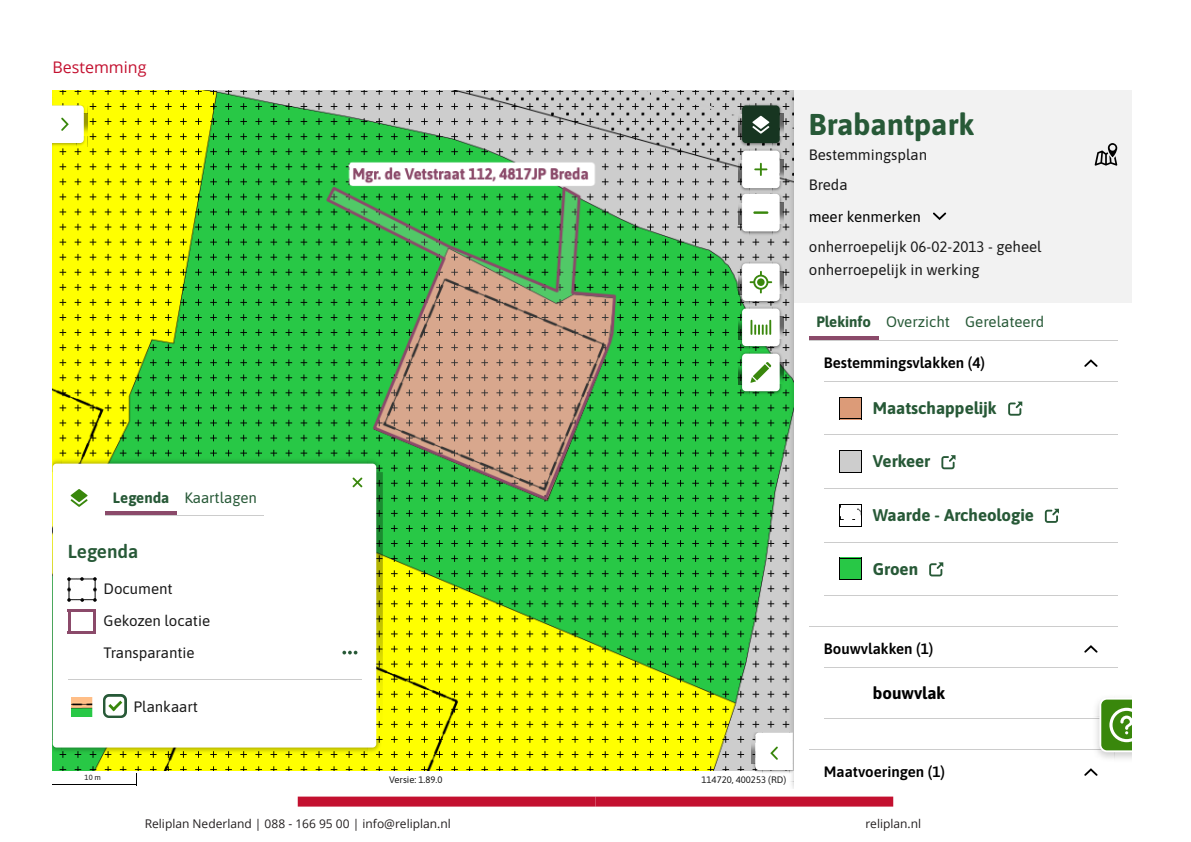
<style>
.page{position:relative;width:1191px;height:842px;background:#fff}
.page>*{position:absolute;margin:0;border:0;box-sizing:border-box;transform-origin:0 0}
.t1{font:700 30.1px "Asap";color:#275937}
.t2{font:600 18.8px "Asap";color:#275937}
.t3{font:700 16.9px "Asap";color:#275937}
.t4{font:700 16.9px "Asap";color:#000}
.t5{font:16px "Open Sans";color:#c3102f}
.t6{font:15px/32px "Asap";color:#191919}
.t7{font:600 15px "Asap";color:#000}
.t8{font:15px "Asap";color:#275937}
.t9{font:15px "Asap";color:#000}
.t10{font:12px "Open Sans";color:#231f20}
.t11{font:9.4px "Asap";color:#191919}
.t12{font:7.5px "Asap";color:#191919}
.s1{font-weight:700}
</style>
<div class="page">
<div style="left:298px;top:796px;width:297px;height:10px;background:#c3102f"></div>
<div style="left:595px;top:796px;width:298px;height:10px;background:#c3102f"></div>
<img style="left:52px;top:90px;width:736px;height:680px">
<hr style="left:52px;top:784px;width:85px;height:1px;background:#000">
<img style="left:749px;top:188px;width:23px;height:3px">
<img style="left:738px;top:176px;width:4px;height:6px">
<img style="left:779px;top:176px;width:4px;height:6px">
<div style="left:742px;top:151px;width:37px;height:37px;background:#fff;border-radius:4px"></div>
<img style="left:749px;top:191px;width:23px;height:3px">
<img style="left:749px;top:231px;width:23px;height:5px">
<img style="left:738px;top:202px;width:4px;height:23px">
<img style="left:779px;top:202px;width:4px;height:23px">
<svg style="left:738px;top:182px;width:11px;height:20px"></svg>
<svg style="left:772px;top:182px;width:11px;height:20px"></svg>
<svg style="left:772px;top:225px;width:11px;height:11px"></svg>
<svg style="left:738px;top:225px;width:11px;height:11px"></svg>
<div style="left:742px;top:194px;width:37px;height:37px;background:#fff;border-radius:4px"></div>
<svg style="left:738px;top:103px;width:45px;height:73px"></svg>
<hr style="left:753px;top:211px;width:15px;height:3px;background:#39870c">
<svg style="left:738px;top:261px;width:45px;height:135px"></svg>
<img style="left:61px;top:457px;width:307px;height:7px">
<img style="left:61px;top:747px;width:307px;height:7px">
<img style="left:52px;top:472px;width:1px;height:267px">
<img style="left:376px;top:472px;width:7px;height:267px">
<img style="left:52px;top:457px;width:9px;height:15px">
<img style="left:368px;top:457px;width:15px;height:15px">
<img style="left:368px;top:739px;width:15px;height:15px">
<img style="left:52px;top:739px;width:9px;height:15px">
<div style="left:53px;top:464px;width:323px;height:283px;background:#fff;border-radius:4px"></div>
<hr style="left:68px;top:679px;width:293px;height:1px;background:#ccc">
<svg style="left:71px;top:489px;width:17px;height:18px"></svg>
<hr style="left:105px;top:515px;width:159px;height:1px;background:#ccc">
<hr style="left:105px;top:512px;width:72px;height:3px;background:#8b4a6a">
<img style="left:68px;top:577px;width:28px;height:25px">
<hr style="left:68px;top:609px;width:28px;height:3px;background:#8b4a6a">
<hr style="left:68px;top:631px;width:28px;height:3px;background:#8b4a6a">
<hr style="left:68px;top:609px;width:3px;height:25px;background:#8b4a6a">
<hr style="left:93px;top:609px;width:3px;height:25px;background:#8b4a6a">
<img style="left:72px;top:698px;width:20px;height:18px">
<svg style="left:352px;top:477px;width:10px;height:10px"></svg>
<svg style="left:342px;top:651px;width:15px;height:3px"></svg>
<img style="left:104px;top:695px;width:22px;height:22px">
<div style="left:105px;top:697px;width:19px;height:18px;background:#fff;border-radius:4px"></div>
<svg style="left:108px;top:701px;width:14px;height:10px"></svg>
<img style="left:52px;top:98px;width:3px;height:156px">
<svg style="left:52px;top:90px;width:3px;height:8px"></svg>
<svg style="left:52px;top:105px;width:36px;height:42px"></svg>
<img style="left:788px;top:90px;width:5px;height:698px">
<svg style="left:751px;top:732px;width:42px;height:42px"></svg>
<hr style="left:824px;top:595px;width:293px;height:1px;background:#ccc">
<hr style="left:824px;top:382px;width:293px;height:1px;background:#ccc">
<hr style="left:824px;top:434px;width:293px;height:1px;background:#ccc">
<hr style="left:824px;top:488px;width:293px;height:1px;background:#ccc">
<hr style="left:824px;top:542px;width:293px;height:1px;background:#ccc">
<svg style="left:839px;top:397px;width:22px;height:22px"></svg>
<svg style="left:1008px;top:402px;width:14px;height:14px"></svg>
<svg style="left:839px;top:450px;width:22px;height:23px"></svg>
<svg style="left:941px;top:455px;width:14px;height:14px"></svg>
<svg style="left:839px;top:504px;width:22px;height:23px"></svg>
<svg style="left:1044px;top:509px;width:15px;height:14px"></svg>
<svg style="left:839px;top:558px;width:22px;height:22px"></svg>
<svg style="left:929px;top:562px;width:14px;height:14px"></svg>
<hr style="left:824px;top:718px;width:293px;height:1px;background:#ccc">
<div style="left:793px;top:90px;width:338px;height:213px;background:#f2f2f2"></div>
<svg style="left:933px;top:213px;width:13px;height:7px"></svg>
<svg style="left:1094px;top:143px;width:23px;height:23px"></svg>
<hr style="left:809px;top:340px;width:308px;height:1px;background:#ccc">
<svg style="left:1084px;top:359px;width:13px;height:8px"></svg>
<hr style="left:809px;top:626px;width:308px;height:1px;background:#ccc">
<svg style="left:1084px;top:645px;width:13px;height:8px"></svg>
<hr style="left:809px;top:749px;width:308px;height:1px;background:#ccc">
<svg style="left:1084px;top:768px;width:13px;height:8px"></svg>
<hr style="left:809px;top:339px;width:308px;height:1px;background:#ccc">
<hr style="left:809px;top:336px;width:69px;height:3px;background:#8b4a6a">
<img style="left:1114px;top:752px;width:17px;height:7px">
<img style="left:1096px;top:703px;width:3px;height:13px">
<svg style="left:1099px;top:699px;width:32px;height:53px"></svg>
<p class="t5" style="left:52px;top:56px;width:95px">Bestemming</p>
<p class="t8" style="left:113px;top:487px;width:145px"><span class="s1">Legenda</span> Kaartlagen</p>
<p class="t2" style="left:68px;top:538px;width:72px">Legenda</p>
<p class="t6" style="left:104px;top:572px;width:108px">Document<br>Gekozen locatie<br>Transparantie</p>
<p class="t6" style="left:134px;top:690px;width:66px">Plankaart</p>
<p class="t12" style="left:85px;top:773px;width:18px">10 m</p>
<p class="t11" style="left:701px;top:773px;width:86px">114720, 400253 (RD)</p>
<p class="t11" style="left:389px;top:773px;width:55px">Versie: 1.89.0</p>
<p class="t1" style="left:809px;top:103px;width:167px">Brabantpark</p>
<p class="t6" style="left:809px;top:139px;width:120px;line-height:30.1px">Bestemmingsplan<br>Breda</p>
<p class="t9" style="left:809px;top:206px;width:114px">meer kenmerken</p>
<p class="t6" style="left:809px;top:235px;width:234px;line-height:22.6px">onherroepelijk 06-02-2013 - geheel onherroepelijk in werking</p>
<p class="t8" style="left:816px;top:312px;width:229px"><span class="s1">Plekinfo</span> Overzicht Gerelateerd</p>
<p class="t7" style="left:824px;top:352px;width:163px">Bestemmingsvlakken (4)</p>
<p class="t3" style="left:872px;top:396px;width:125px">Maatschappelijk</p>
<p class="t3" style="left:872px;top:450px;width:59px">Verkeer</p>
<p class="t3" style="left:872px;top:503px;width:163px">Waarde - Archeologie</p>
<p class="t3" style="left:872px;top:557px;width:47px">Groen</p>
<p class="t7" style="left:824px;top:638px;width:111px">Bouwvlakken (1)</p>
<p class="t4" style="left:872px;top:681px;width:74px">bouwvlak</p>
<p class="t7" style="left:824px;top:761px;width:122px">Maatvoeringen (1)</p>
<p class="t10" style="left:145px;top:815px;width:307px">Reliplan Nederland | 088 - 166 95 00 | info@reliplan.nl</p>
<p class="t10" style="left:865px;top:815px;width:57px">reliplan.nl</p>
</div>
